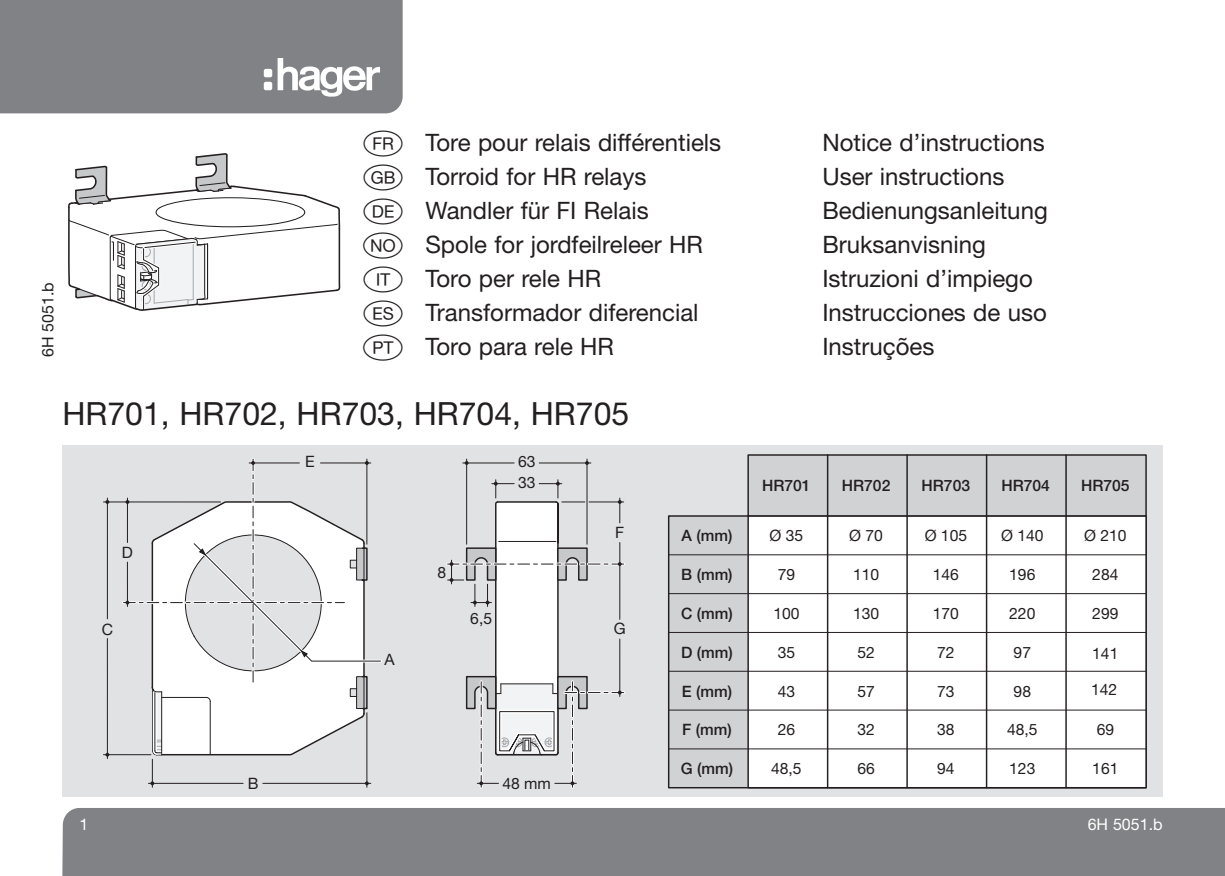
<style>
.page{position:relative;width:1225px;height:876px;background:#fff}
.page>*{position:absolute;margin:0;border:0;box-sizing:border-box;transform-origin:0 0}
.t1{font:32px "Helvetica Neue LT Com";color:#231f20}
.t2{font:24px "Helvetica Neue LT Com";color:#231f20}
.t3{font:16px "Helvetica Neue LT Com";color:#fff}
.t4{font:16px "Helvetica Neue LT Com";color:#231f20}
.t5{font:15.6px/20.6px "Helvetica Neue LT Com";color:#231f20}
.t6{font:500 15.6px "Helvetica Neue LT Com";color:#231f20}
.s1{font-family:"Hager";font-size:26px}
</style>
<div class="page">
<div style="left:62px;top:808px;width:1163px;height:68px;background:#808285"></div>
<svg style="left:68px;top:153px;width:273px;height:158px"></svg>
<div style="left:62px;top:445px;width:1100px;height:352px;background:#e1e2e4"></div>
<svg style="left:668px;top:454px;width:478px;height:335px"></svg>
<div style="left:748px;top:516px;width:398px;height:272px;background:#fff"></div>
<div style="left:747px;top:515px;width:399px;height:273px;border:1px solid #231f20"></div>
<hr style="left:748px;top:515px;width:398px;height:1px;background:#231f20">
<hr style="left:827px;top:455px;width:1px;height:333px;background:#231f20">
<hr style="left:906px;top:455px;width:2px;height:333px;background:#231f20">
<hr style="left:986px;top:455px;width:1px;height:333px;background:#231f20">
<hr style="left:1065px;top:455px;width:1px;height:333px;background:#231f20">
<hr style="left:668px;top:554px;width:478px;height:1px;background:#231f20">
<hr style="left:668px;top:593px;width:478px;height:1px;background:#231f20">
<hr style="left:668px;top:632px;width:478px;height:1px;background:#231f20">
<hr style="left:668px;top:671px;width:478px;height:1px;background:#231f20">
<hr style="left:668px;top:710px;width:478px;height:1px;background:#231f20">
<hr style="left:668px;top:748px;width:478px;height:1px;background:#231f20">
<hr style="left:103px;top:502px;width:117px;height:1px;background:#231f20">
<hr style="left:107px;top:498px;width:1px;height:121px;background:#231f20">
<hr style="left:107px;top:638px;width:1px;height:121px;background:#231f20">
<hr style="left:103px;top:754px;width:48px;height:1px;background:#231f20">
<svg style="left:124px;top:459px;width:258px;height:328px"></svg>
<hr style="left:466px;top:459px;width:1px;height:85px;background:#231f20">
<hr style="left:586px;top:459px;width:1px;height:85px;background:#231f20">
<hr style="left:539px;top:463px;width:52px;height:1px;background:#231f20">
<hr style="left:463px;top:463px;width:51px;height:1px;background:#231f20">
<svg style="left:585px;top:461px;width:4px;height:4px"></svg>
<svg style="left:447px;top:480px;width:176px;height:307px"></svg>
<div style="left:0;top:0;width:403px;height:113px;background:#808285"></div>
<svg style="left:277px;top:58px;width:103px;height:40px"></svg>
<div style="left:264px;top:69px;width:8px;height:8px;background:#fff;border-radius:2px"></div>
<div style="left:264px;top:82px;width:8px;height:8px;background:#fff;border-radius:2px"></div>
<p class="t4" style="left:42px;top:357px;width:76px;rotate:-90deg">6H 5051.b</p>
<p class="t2" style="left:360px;top:134px;width:362px"><span class="s1">¢</span> Tore pour relais différentiels</p>
<p class="t2" style="left:822px;top:134px;width:224px">Notice d’instructions</p>
<p class="t2" style="left:360px;top:168px;width:287px"><span class="s1">§</span> Torroid for HR relays</p>
<p class="t2" style="left:822px;top:168px;width:184px">User instructions</p>
<p class="t2" style="left:360px;top:202px;width:290px"><span class="s1">£</span> Wandler für FI Relais</p>
<p class="t2" style="left:822px;top:202px;width:227px">Bedienungsanleitung</p>
<p class="t2" style="left:360px;top:236px;width:344px"><span class="s1">´</span> Spole for jordfeilreleer HR</p>
<p class="t2" style="left:822px;top:236px;width:165px">Bruksanvisning</p>
<p class="t2" style="left:360px;top:270px;width:242px"><span class="s1">¶</span> Toro per rele HR</p>
<p class="t2" style="left:822px;top:270px;width:212px">Istruzioni d’impiego</p>
<p class="t2" style="left:360px;top:304px;width:339px"><span class="s1">ß</span> Transformador diferencial</p>
<p class="t2" style="left:822px;top:304px;width:226px">Instrucciones de uso</p>
<p class="t2" style="left:360px;top:338px;width:255px"><span class="s1">®</span> Toro para rele HR</p>
<p class="t2" style="left:822px;top:338px;width:114px">Instruções</p>
<h1 class="t1" style="left:62px;top:403px;width:568px">HR701, HR702, HR703, HR704, HR705</h1>
<p class="t5" style="left:122px;top:544px;width:13px">D</p>
<p class="t5" style="left:102px;top:620px;width:13px">C</p>
<p class="t3" style="left:79px;top:818px;width:10px">1</p>
<p class="t5" style="left:305px;top:453px;width:11px">E</p>
<p class="t5" style="left:248px;top:774px;width:12px">B</p>
<p class="t5" style="left:384px;top:651px;width:12px">A</p>
<p class="t5" style="left:518px;top:453px;width:19px">63<br>33</p>
<p class="t5" style="left:437px;top:563px;width:10px">8</p>
<p class="t5" style="left:470px;top:609px;width:23px">6,5</p>
<p class="t5" style="left:502px;top:774px;width:50px">48 mm</p>
<p class="t5" style="left:615px;top:523px;width:11px">F</p>
<p class="t5" style="left:614px;top:620px;width:13px">G</p>
<p class="t6" style="left:681px;top:530px;width:52px">A (mm)</p>
<p class="t6" style="left:681px;top:569px;width:53px">B (mm)</p>
<p class="t6" style="left:681px;top:608px;width:53px">C (mm)</p>
<p class="t6" style="left:681px;top:647px;width:53px">D (mm)</p>
<p class="t6" style="left:682px;top:685px;width:52px">E (mm)</p>
<p class="t6" style="left:682px;top:724px;width:51px">F (mm)</p>
<p class="t6" style="left:681px;top:763px;width:54px">G (mm)</p>
<p class="t6" style="left:762px;top:480px;width:50px">HR701</p>
<p class="t5" style="left:769px;top:527px;width:35px">Ø 35</p>
<p class="t5" style="left:777px;top:566px;width:19px">79</p>
<p class="t5" style="left:773px;top:605px;width:28px">100</p>
<p class="t5" style="left:777px;top:643px;width:19px">35</p>
<p class="t5" style="left:777px;top:682px;width:19px">43</p>
<p class="t5" style="left:777px;top:721px;width:19px">26</p>
<p class="t5" style="left:771px;top:760px;width:32px">48,5</p>
<p class="t6" style="left:842px;top:480px;width:50px">HR702</p>
<p class="t5" style="left:849px;top:527px;width:35px">Ø 70</p>
<p class="t5" style="left:853px;top:566px;width:28px">110</p>
<p class="t5" style="left:853px;top:605px;width:28px">130</p>
<p class="t5" style="left:857px;top:643px;width:19px">52</p>
<p class="t5" style="left:857px;top:682px;width:19px">57</p>
<p class="t5" style="left:857px;top:721px;width:19px">32</p>
<p class="t5" style="left:857px;top:760px;width:19px">66</p>
<p class="t6" style="left:921px;top:480px;width:50px">HR703</p>
<p class="t6" style="left:1001px;top:480px;width:50px">HR704</p>
<p class="t5" style="left:924px;top:527px;width:44px">Ø 105</p>
<p class="t5" style="left:932px;top:566px;width:28px">146</p>
<p class="t5" style="left:932px;top:605px;width:28px">170</p>
<p class="t5" style="left:937px;top:643px;width:19px">72</p>
<p class="t5" style="left:937px;top:682px;width:19px">73</p>
<p class="t5" style="left:937px;top:721px;width:19px">38</p>
<p class="t5" style="left:937px;top:760px;width:19px">94</p>
<p class="t5" style="left:1001px;top:527px;width:44px">Ø 140</p>
<p class="t5" style="left:1009px;top:566px;width:28px">196</p>
<p class="t5" style="left:1009px;top:605px;width:28px">220</p>
<p class="t5" style="left:1013px;top:643px;width:19px">97</p>
<p class="t5" style="left:1013px;top:682px;width:19px">98</p>
<p class="t5" style="left:1007px;top:721px;width:32px">48,5</p>
<p class="t5" style="left:1009px;top:760px;width:28px">123</p>
<p class="t6" style="left:1081px;top:480px;width:50px">HR705</p>
<p class="t5" style="left:1084px;top:527px;width:44px">Ø 210</p>
<p class="t5" style="left:1092px;top:566px;width:28px">284</p>
<p class="t5" style="left:1092px;top:605px;width:28px">299</p>
<p class="t5" style="left:1092px;top:645px;width:28px">141</p>
<p class="t5" style="left:1091px;top:681px;width:28px">142</p>
<p class="t5" style="left:1096px;top:721px;width:19px">69</p>
<p class="t5" style="left:1092px;top:760px;width:28px">161</p>
<p class="t3" style="left:1087px;top:818px;width:76px">6H 5051.b</p>
</div>
